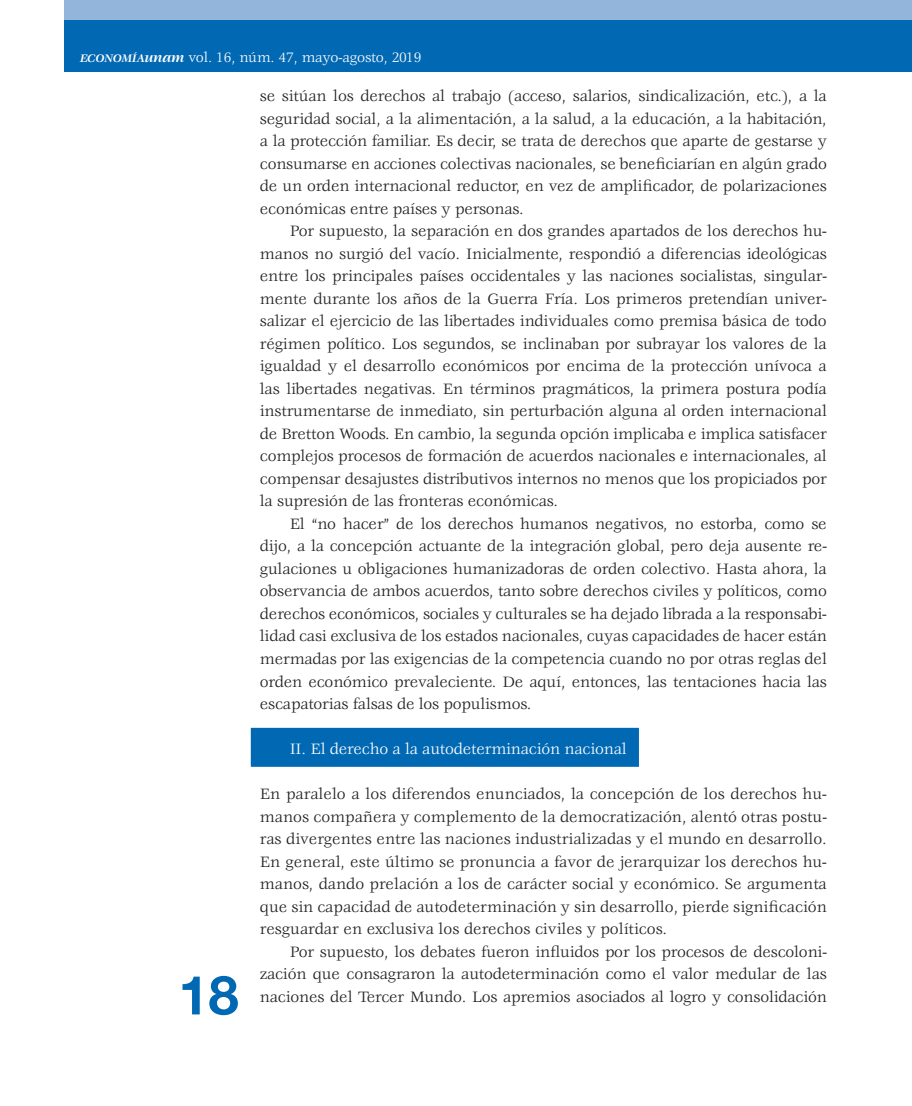
<style>
.page{position:relative;width:912px;height:1106px;background:#fff}
.page>*{position:absolute;margin:0;border:0;box-sizing:border-box;transform-origin:0 0}
.t1{font:700 54px "Helvetica Neue LT Std";color:#0168b3}
.t2{font:16.5px/22.5px "Veljovic";letter-spacing:-.01em;color:#231f20;text-align:justify}
.t3{font:16.5px "Veljovic";letter-spacing:-.01em;color:#fff}
.t4{font:15px "Veljovic";letter-spacing:-.01em;color:#fff}
.s1{font-family:"Veljovic Bold Italic SC800";font-size:12px}
.s2{font-weight:700;font-style:italic}
</style>
<div class="page">
<div style="left:64px;top:0;width:847px;height:49px;background:#93b5db"></div>
<div style="left:64px;top:20px;width:847px;height:51px;background:#0168b3"></div>
<div style="left:249px;top:726px;width:391px;height:42px;background:#0168b3;border:2px solid #fff"></div>
<p class="t4" style="left:80px;top:49px;width:343px"><span class="s1">ECONOMÍA</span><span class="s2">unam</span> vol. 16, núm. 47, mayo-agosto, 2019</p>
<p class="t2" style="left:260px;top:85px;width:568px">se sitúan los derechos al trabajo (acceso, salarios, sindicalización, etc.), a la seguridad social, a la alimentación, a la salud, a la educación, a la habitación, a la protección familiar. Es decir, se trata de derechos que aparte de gestarse y consumarse en acciones colectivas nacionales, se beneficiarían en algún grado de un orden internacional reductor, en vez de amplificador, de polarizaciones económicas entre países y personas.</p>
<p class="t2" style="left:260px;top:221px;width:568px;text-indent:30px">Por supuesto, la separación en dos grandes apartados de los derechos hu&shy;manos no surgió del vacío. Inicialmente, respondió a diferencias ideológicas entre los principales países occidentales y las naciones socialistas, singular&shy;mente durante los años de la Guerra Fría. Los primeros pretendían univer&shy;salizar el ejercicio de las libertades individuales como premisa básica de todo régimen político. Los segundos, se inclinaban por subrayar los valores de la igualdad y el desarrollo económicos por encima de la protección unívoca a las libertades negativas. En términos pragmáticos, la primera postura podía instrumentarse de inmediato, sin perturbación alguna al orden internacional de Bretton Woods. En cambio, la segunda opción implicaba e implica satisfacer complejos procesos de formación de acuerdos nacionales e internacionales, al compensar desajustes distributivos internos no menos que los propiciados por la supresión de las fronteras económicas.</p>
<p class="t2" style="left:260px;top:513px;width:568px;text-indent:30px">El “no hacer” de los derechos humanos negativos, no estorba, como se dijo, a la concepción actuante de la integración global, pero deja ausente re&shy;gulaciones u obligaciones humanizadoras de orden colectivo. Hasta ahora, la observancia de ambos acuerdos, tanto sobre derechos civiles y políticos, como derechos económicos, sociales y culturales se ha dejado librada a la responsabi&shy;lidad casi exclusiva de los estados nacionales, cuyas capacidades de hacer están mermadas por las exigencias de la competencia cuando no por otras reglas del orden económico prevaleciente. De aquí, entonces, las tentaciones hacia las escapatorias falsas de los populismos.</p>
<p class="t3" style="left:289px;top:740px;width:338px">II. El derecho a la autodeterminación nacional</p>
<p class="t2" style="left:260px;top:783px;width:568px">En paralelo a los diferendos enunciados, la concepción de los derechos hu&shy;manos compañera y complemento de la democratización, alentó otras postu&shy;ras divergentes entre las naciones industrializadas y el mundo en desarrollo.<br>En general, este último se pronuncia a favor de jerarquizar los derechos hu&shy;manos, dando prelación a los de carácter social y económico. Se argumenta que sin capacidad de autodeterminación y sin desarrollo, pierde significación resguardar en exclusiva los derechos civiles y políticos.</p>
<p class="t2" style="left:260px;top:941px;width:568px;text-indent:30px">Por supuesto, los debates fueron influidos por los procesos de descoloni&shy;zación que consagraron la autodeterminación como el valor medular de las naciones del Tercer Mundo. Los apremios asociados al logro y consolidación</p>
<h1 class="t1" style="left:178px;top:961px;width:62px">18</h1>
</div>
